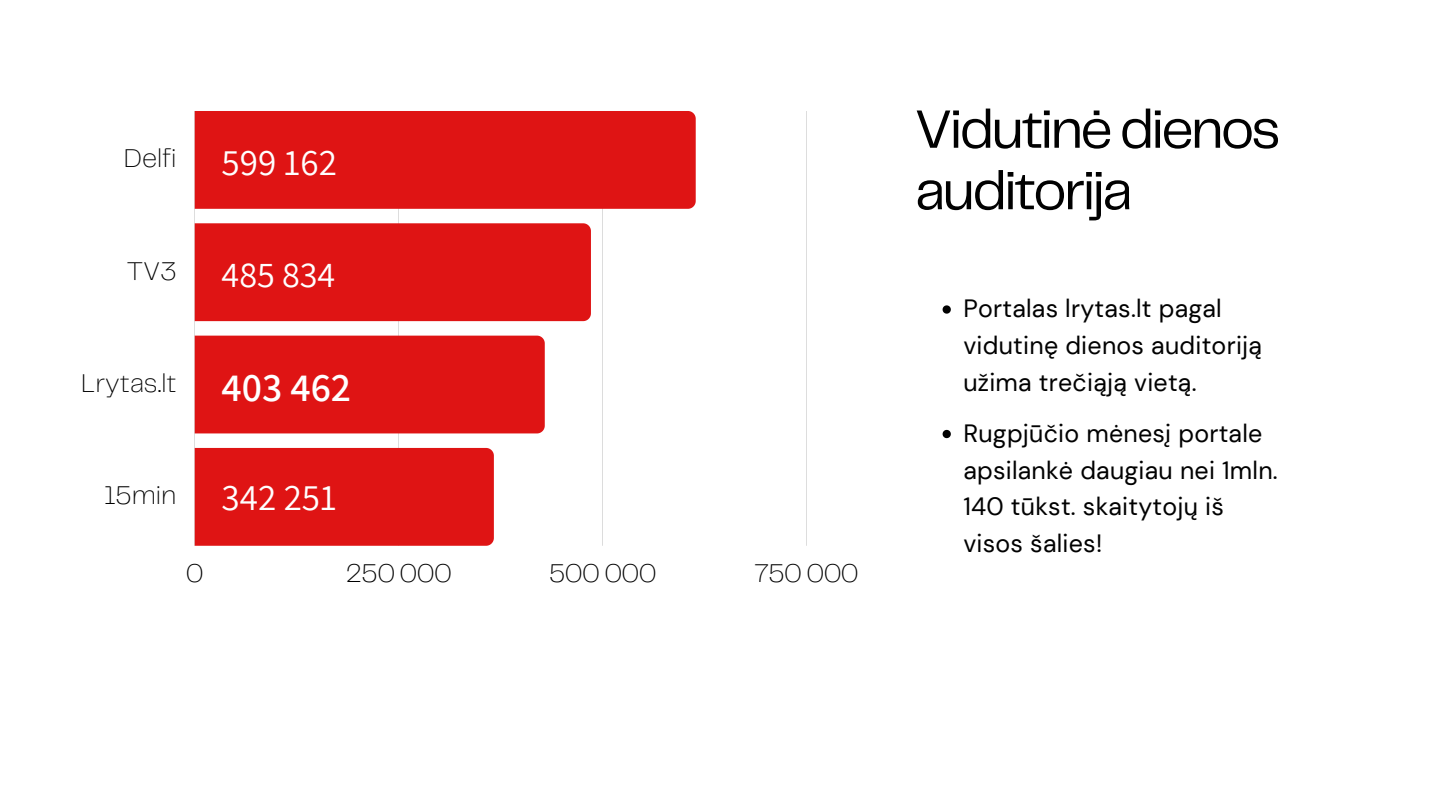
<style>
.page{position:relative;width:1440px;height:810px;background:#fff}
.page>*{position:absolute;margin:0;border:0;box-sizing:border-box;transform-origin:0 0}
.t1{font:56px/61.5px "Telegraf";letter-spacing:-.05em;color:#010101}
.t2{font:600 40.1px "Assistant";color:#fff}
.t3{font:37.1px "Assistant";color:#fff}
.t4{font:36.1px "Assistant";color:#fff}
.t5{font:200 26.7px "Telegraf";color:#000}
.t6{font:25px/36.8px "DM Sans";letter-spacing:.01em;color:#010101}
</style>
<div class="page">
<svg style="left:943px;top:305px;width:8px;height:9px"></svg>
<svg style="left:943px;top:430px;width:8px;height:8px"></svg>
<hr style="left:194px;top:111px;width:1px;height:435px;background:#000">
<hr style="left:398px;top:111px;width:1px;height:435px;background:#000">
<hr style="left:602px;top:111px;width:1px;height:435px;background:#000">
<hr style="left:806px;top:111px;width:1px;height:435px;background:#000">
<div style="left:195px;top:111px;width:501px;height:98px;background:#df1414"></div>
<div style="left:195px;top:223px;width:396px;height:98px;background:#df1414"></div>
<div style="left:195px;top:336px;width:350px;height:97px;background:#df1414"></div>
<div style="left:195px;top:448px;width:299px;height:98px;background:#df1414"></div>
<p class="t5" style="left:124px;top:147px;width:54px">Delfi</p>
<h3 class="t3" style="left:222px;top:137px;width:117px">599 162</h3>
<h1 class="t1" style="left:915px;top:101px;width:367px">Vidutinė dienos auditorija</h1>
<p class="t5" style="left:127px;top:259px;width:51px">TV3</p>
<h3 class="t4" style="left:222px;top:250px;width:115px">485 834</h3>
<p class="t5" style="left:81px;top:372px;width:97px">Lrytas.lt</p>
<p class="t5" style="left:104px;top:484px;width:74px">15min</p>
<h2 class="t2" style="left:222px;top:360px;width:131px">403 462</h2>
<h3 class="t3" style="left:222px;top:472px;width:117px">342 251</h3>
<p class="t6" style="left:963px;top:290px;width:300px">Portalas lrytas.lt pagal vidutinę dienos auditoriją užima trečiąją vietą.</p>
<p class="t6" style="left:963px;top:415px;width:316px">Rugpjūčio mėnesį portale apsilankė daugiau nei 1mln.<br>140 tūkst. skaitytojų iš visos šalies!</p>
<p class="t5" style="left:186px;top:562px;width:19px">0</p>
<p class="t5" style="left:346px;top:562px;width:107px">250 000</p>
<p class="t5" style="left:549px;top:562px;width:109px">500 000</p>
<p class="t5" style="left:755px;top:562px;width:105px">750 000</p>
</div>
